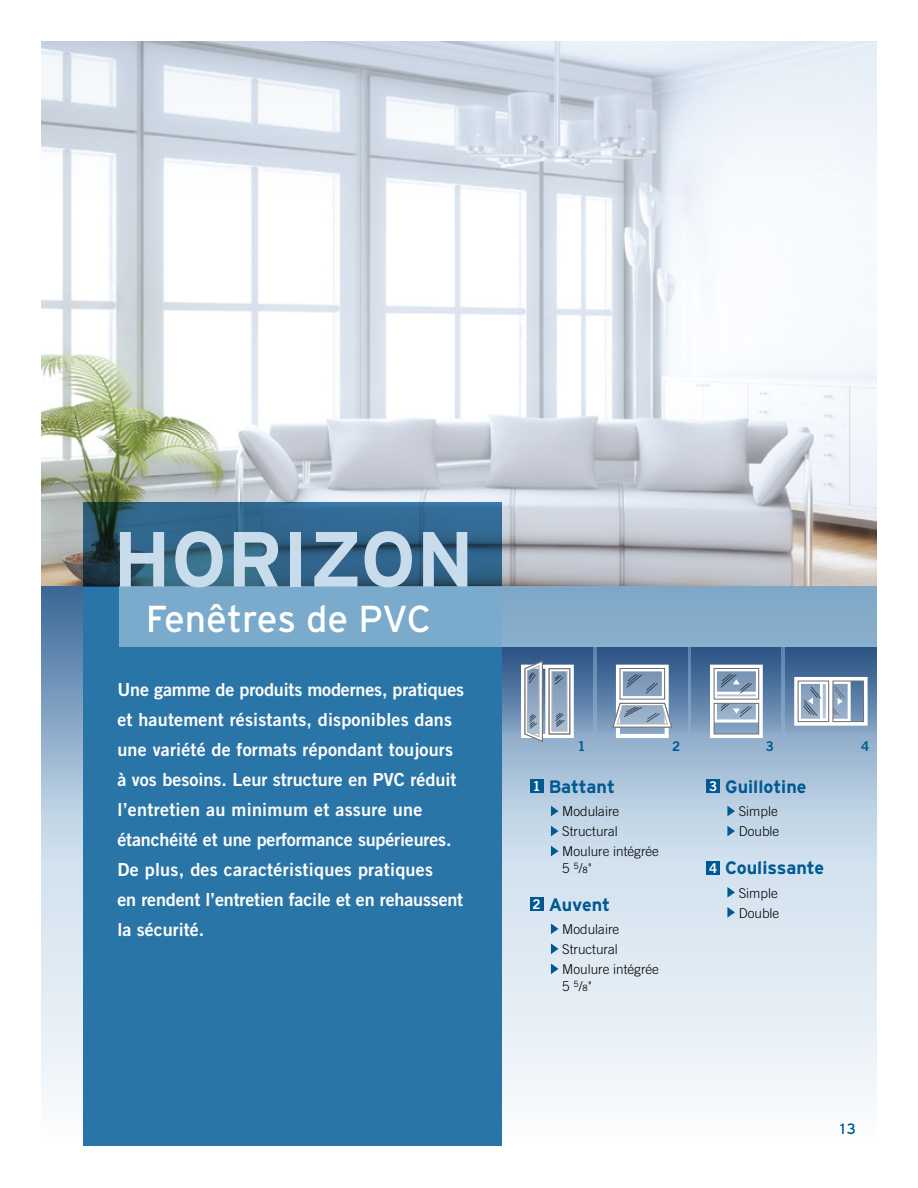
<style>
.page{position:relative;width:918px;height:1188px;background:#fff}
.page>*{position:absolute;margin:0;border:0;box-sizing:border-box;transform-origin:0 0}
.t1{font:700 78px "Interstate";color:#c9dceb}
.Type_de_produit__Sép{font:37.5px "Interstate";letter-spacing:-.005em;color:#fff}
.Txt_Gras__Séparatric{font:18px/30px "Trade Gothic Bold Two";color:#fff}
.Énum__Produit_1__Sép{font:700 18px "Interstate";color:#005993}
.t2{font:15px "Interstate";color:#005993}
.Énum__Produit_2__Sép{font:300 13.5px/16.5px "Trade Gothic";color:#000}
.t3{font:13.5px "Trade Gothic Bold Two";color:#fff}
.Texte_Courant{font:13.5px "Trade Gothic Bold Two";color:#005993}
.s1{font-weight:400;font-size:8.7px}
</style>
<div class="page">
<img style="left:42px;top:251px;width:834px;height:336px">
<svg style="left:42px;top:42px;width:834px;height:209px"></svg>
<svg style="left:42px;top:816px;width:834px;height:330px"></svg>
<div style="left:42px;top:587px;width:834px;height:229px;background:linear-gradient(to bottom,#396696,#c1d5e8)"></div>
<div style="left:84px;top:587px;width:418px;height:559px;background:#2a75a8"></div>
<svg style="left:84px;top:502px;width:418px;height:85px;background:#2f6080"></svg>
<div style="left:119px;top:587px;width:757px;height:60px;background:linear-gradient(to right,#77abcd,#86abca)"></div>
<div style="left:530px;top:780px;width:13px;height:13px;background:#005993"></div>
<svg style="left:551px;top:806px;width:8px;height:10px"></svg>
<svg style="left:551px;top:826px;width:8px;height:10px"></svg>
<svg style="left:551px;top:846px;width:8px;height:10px"></svg>
<div style="left:530px;top:897px;width:13px;height:14px;background:#005993"></div>
<svg style="left:551px;top:923px;width:8px;height:11px"></svg>
<svg style="left:551px;top:943px;width:8px;height:11px"></svg>
<svg style="left:551px;top:963px;width:8px;height:11px"></svg>
<div style="left:706px;top:780px;width:14px;height:13px;background:#005993"></div>
<svg style="left:727px;top:806px;width:8px;height:10px"></svg>
<svg style="left:727px;top:826px;width:8px;height:10px"></svg>
<div style="left:706px;top:861px;width:14px;height:13px;background:#005993"></div>
<svg style="left:727px;top:887px;width:8px;height:11px"></svg>
<svg style="left:727px;top:907px;width:8px;height:11px"></svg>
<div style="left:502px;top:647px;width:91px;height:108px;background:linear-gradient(to bottom,#244e81,#9eb9d5)"></div>
<svg style="left:521px;top:661px;width:53px;height:81px"></svg>
<div style="left:598px;top:647px;width:89px;height:108px;background:linear-gradient(to bottom,#244e81,#9eb9d5)"></div>
<svg style="left:612px;top:665px;width:60px;height:73px"></svg>
<div style="left:692px;top:647px;width:89px;height:108px;background:linear-gradient(to bottom,#244e81,#9eb9d5)"></div>
<svg style="left:710px;top:665px;width:53px;height:73px"></svg>
<div style="left:714px;top:703px;width:45px;height:31px;border:1px solid #6d6e71"></div>
<div style="left:714px;top:668px;width:45px;height:31px;border:1px solid #6d6e71"></div>
<div style="left:786px;top:647px;width:90px;height:108px;background:linear-gradient(to bottom,#244e81,#9eb9d5)"></div>
<svg style="left:794px;top:677px;width:74px;height:49px"></svg>
<div style="left:833px;top:681px;width:31px;height:41px;border:1px solid #6d6e71"></div>
<div style="left:798px;top:681px;width:31px;height:41px;border:1px solid #6d6e71"></div>
<p class="t1" style="left:113px;top:516px;width:363px">HORIZON</p>
<p class="Type_de_produit__Sép" style="left:146px;top:598px;width:287px">Fenêtres de PVC</p>
<p class="Txt_Gras__Séparatric" style="left:117px;top:674px;width:348px">Une gamme de produits modernes, pratiques et hautement résistants, disponibles dans une variété de formats répondant toujours à vos besoins. Leur structure en PVC réduit l’entretien au minimum et assure une étanchéité et une performance supérieures.<br>De plus, des caractéristiques pratiques<br>en rendent l’entretien facile et en rehaussent la sécurité.</p>
<p class="Texte_Courant" style="left:578px;top:738px;width:10px">1</p>
<p class="Texte_Courant" style="left:672px;top:738px;width:10px">2</p>
<p class="Texte_Courant" style="left:766px;top:738px;width:10px">3</p>
<p class="Texte_Courant" style="left:861px;top:738px;width:10px">4</p>
<p class="t3" style="left:533px;top:778px;width:10px">1</p>
<p class="Énum__Produit_1__Sép" style="left:549px;top:777px;width:68px">Battant</p>
<p class="Énum__Produit_2__Sép" style="left:562px;top:803px;width:58px">Modulaire</p>
<p class="Énum__Produit_2__Sép" style="left:562px;top:823px;width:57px">Structural</p>
<p class="Énum__Produit_2__Sép" style="left:562px;top:843px;width:98px">Moulure intégrée<br>5 <sup>5</sup>/<span class="s1">8</span>"</p>
<p class="t3" style="left:533px;top:896px;width:10px">2</p>
<p class="Énum__Produit_1__Sép" style="left:549px;top:895px;width:63px">Auvent</p>
<p class="Énum__Produit_2__Sép" style="left:562px;top:921px;width:58px">Modulaire</p>
<p class="Énum__Produit_2__Sép" style="left:562px;top:941px;width:57px">Structural</p>
<p class="Énum__Produit_2__Sép" style="left:562px;top:961px;width:98px">Moulure intégrée<br>5 <sup>5</sup>/<span class="s1">8</span>"</p>
<p class="t3" style="left:709px;top:778px;width:10px">3</p>
<p class="Énum__Produit_1__Sép" style="left:725px;top:777px;width:83px">Guillotine</p>
<p class="Énum__Produit_2__Sép" style="left:739px;top:803px;width:41px">Simple</p>
<p class="Énum__Produit_2__Sép" style="left:739px;top:823px;width:42px">Double</p>
<p class="t3" style="left:709px;top:859px;width:10px">4</p>
<p class="Énum__Produit_1__Sép" style="left:725px;top:858px;width:101px">Coulissante</p>
<p class="Énum__Produit_2__Sép" style="left:739px;top:884px;width:41px">Simple</p>
<p class="Énum__Produit_2__Sép" style="left:739px;top:904px;width:42px">Double</p>
<p class="t2" style="left:840px;top:1120px;width:17px">13</p>
</div>
